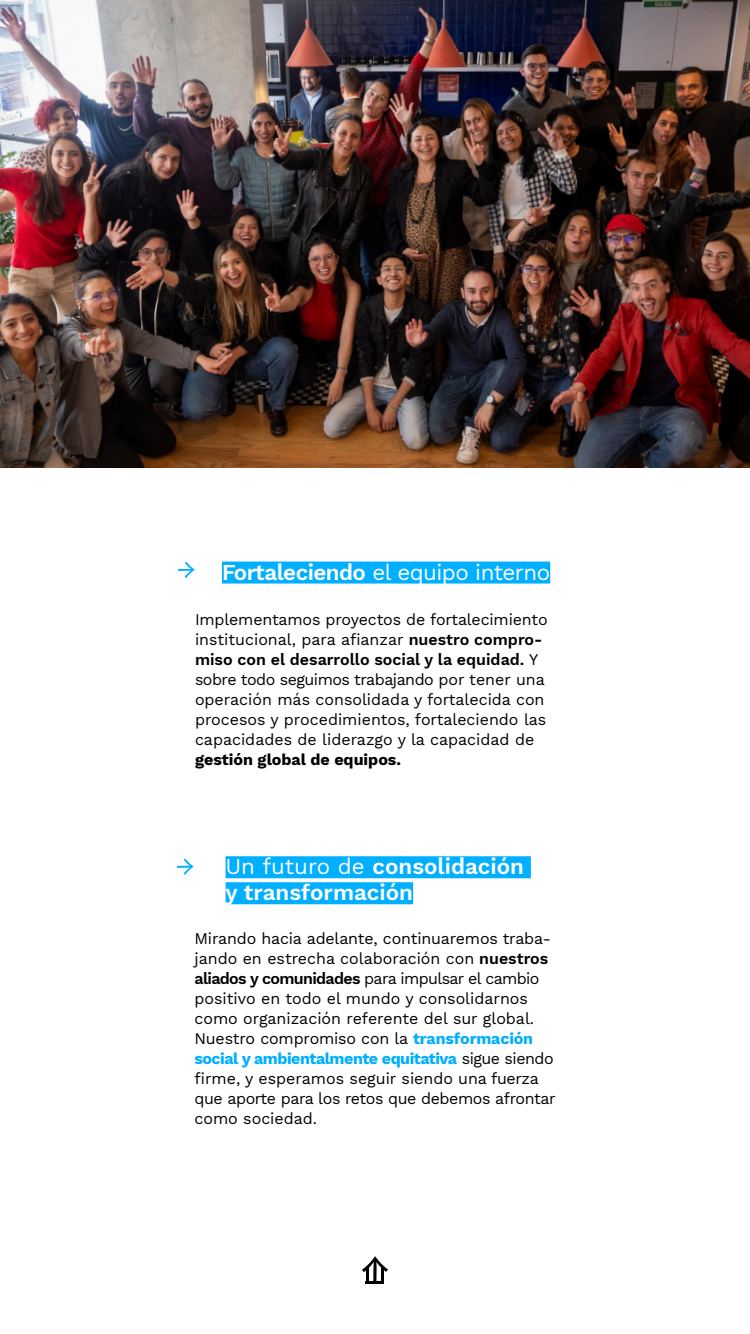
<style>
.page{position:relative;width:750px;height:1334px;background:#fff}
.page>*{position:absolute;margin:0;border:0;box-sizing:border-box;transform-origin:0 0}
.t1{font:600 22.4px/26px "Work Sans";color:#fff}
.t2{font:22.4px "Work Sans";letter-spacing:-.025em;color:#fff}
.t3{font:16px/20px "Work Sans";color:#000}
.t4{font:700 16px "Work Sans";color:#000}
.s1{font-weight:600}
.s2{font-weight:400}
.s3{font-weight:700;color:#00afff}
</style>
<div class="page">
<div style="left:222px;top:562px;width:328px;height:22px;background:#00afff"></div>
<svg style="left:178px;top:562px;width:17px;height:16px"></svg>
<div style="left:226px;top:856px;width:305px;height:22px;background:#00afff"></div>
<div style="left:226px;top:882px;width:187px;height:22px;background:#00afff"></div>
<svg style="left:177px;top:858px;width:17px;height:17px"></svg>
<img style="left:0;top:0;width:750px;height:468px">
<svg style="left:362px;top:1256px;width:26px;height:28px"></svg>
<hr style="left:381px;top:1267px;width:3px;height:17px;background:#000">
<h1 class="t2" style="left:222px;top:555px;width:330px"><span class="s1">Fortaleciendo</span> el equipo interno</h1>
<p class="t3" style="left:195px;top:609px;width:354px">Implementamos proyectos de fortalecimiento institucional, para afianzar <span class="s1">nuestro compro&shy;miso con el desarrollo social y la equidad.</span> Y sobre todo seguimos trabajando por tener una operación más consolidada y fortalecida con procesos y procedimientos, fortaleciendo las capacidades de liderazgo y la capacidad de</p>
<p class="t4" style="left:195px;top:750px;width:208px">gestión global de equipos.</p>
<h1 class="t1" style="left:226px;top:853px;width:300px"><span class="s2">Un futuro de</span> consolidación y transformación</h1>
<p class="t3" style="left:194px;top:928px;width:363px">Mirando hacia adelante, continuaremos traba&shy;jando en estrecha colaboración con <span class="s1">nuestros aliados y comunidades</span> para impulsar el cambio positivo en todo el mundo y consolidarnos como organización referente del sur global.<br>Nuestro compromiso con la <span class="s3">transformación social y ambientalmente equitativa</span> sigue siendo firme, y esperamos seguir siendo una fuerza que aporte para los retos que debemos afrontar como sociedad.</p>
</div>
